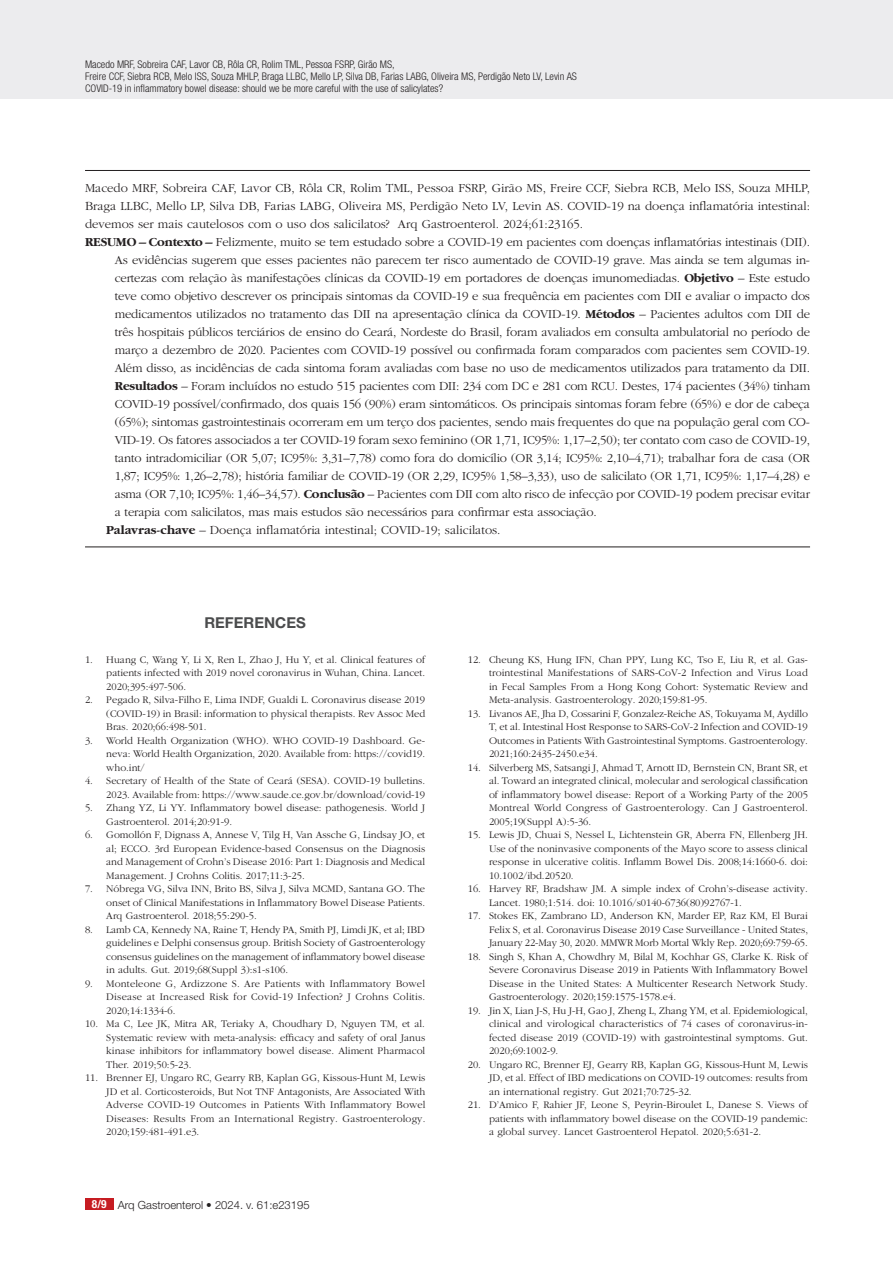
<style>
.page{position:relative;width:893px;height:1263px;background:#fff}
.page>*{position:absolute;margin:0;border:0;box-sizing:border-box;transform-origin:0 0}
.Intertitulo{font:700 15px "Helvetica Neue LT Pro";color:#4b4c4d}
.Abst_Port{font:300 12.75px/18px "Garamond";letter-spacing:-.015em;color:#231f20;text-align:justify}
.Abst_Cima{font:300 12.75px/18px "Garamond";color:#231f20;text-align:justify}
.Abst_Fim{font:300 12.75px "Garamond";color:#231f20}
.t1{font:300 11.25px "Helvetica Neue LT Pro";color:#231f20}
.Body_Ref{font:300 10.5px/13.5px "Garamond";color:#231f20;text-align:justify}
.t2{font:300 condensed 10.5px/12px "Helvetica Neue LT Pro";color:#231f20}
.s1{font-weight:700}
.s2{font-weight:700;font-stretch:condensed;color:#fff}
</style>
<div class="page">
<div style="left:85px;top:1198px;width:29px;height:12px;background:#c61c22"></div>
<div style="left:0;top:0;width:893px;height:99px;background:#ececee"></div>
<hr style="left:85px;top:170px;width:725px;height:1px;background:#231f20">
<hr style="left:85px;top:547px;width:725px;height:1px;background:#231f20">
<p class="t2" style="left:85px;top:58px;width:493px">Macedo MRF, Sobreira CAF, Lavor CB, Rôla CR, Rolim TML, Pessoa FSRP, Girão MS,<br>Freire CCF, Siebra RCB, Melo ISS, Souza MHLP, Braga LLBC, Mello LP, Silva DB, Farias LABG, Oliveira MS, Perdigão Neto LV, Levin AS<br>COVID-19 in inflammatory bowel disease: should we be more careful with the use of salicylates?</p>
<p class="Abst_Cima" style="left:85px;top:179px;width:727px">Macedo MRF, Sobreira CAF, Lavor CB, Rôla CR, Rolim TML, Pessoa FSRP, Girão MS, Freire CCF, Siebra RCB, Melo ISS, Souza MHLP, Braga LLBC, Mello LP, Silva DB, Farias LABG, Oliveira MS, Perdigão Neto LV, Levin AS. COVID-19 na doença inflamatória intestinal: devemos ser mais cautelosos com o uso dos salicilatos? Arq Gastroenterol. 2024;61:23165.</p>
<p class="Abst_Port" style="left:115px;top:233px;width:697px;text-indent:-30px"><span class="s1">RESUMO – Contexto –</span> Felizmente, muito se tem estudado sobre a COVID-19 em pacientes com doenças inflamatórias intestinais (DII).<br>As evidências sugerem que esses pacientes não parecem ter risco aumentado de COVID-19 grave. Mas ainda se tem algumas in&shy;certezas com relação às manifestações clínicas da COVID-19 em portadores de doenças imunomediadas. <span class="s1">Objetivo</span> – Este estudo teve como objetivo descrever os principais sintomas da COVID-19 e sua frequência em pacientes com DII e avaliar o impacto dos medicamentos utilizados no tratamento das DII na apresentação clínica da COVID-19. <span class="s1">Métodos</span> – Pacientes adultos com DII de três hospitais públicos terciários de ensino do Ceará, Nordeste do Brasil, foram avaliados em consulta ambulatorial no período de março a dezembro de 2020. Pacientes com COVID-19 possível ou confirmada foram comparados com pacientes sem COVID-19.<br>Além disso, as incidências de cada sintoma foram avaliadas com base no uso de medicamentos utilizados para tratamento da DII.<br><span class="s1">Resultados</span> – Foram incluídos no estudo 515 pacientes com DII: 234 com DC e 281 com RCU. Destes, 174 pacientes (34%) tinham COVID-19 possível/confirmado, dos quais 156 (90%) eram sintomáticos. Os principais sintomas foram febre (65%) e dor de cabeça (65%); sintomas gastrointestinais ocorreram em um terço dos pacientes, sendo mais frequentes do que na população geral com CO-VID-19. Os fatores associados a ter COVID-19 foram sexo feminino (OR 1,71, IC95%: 1,17–2,50); ter contato com caso de COVID-19, tanto intradomiciliar (OR 5,07; IC95%: 3,31–7,78) como fora do domicílio (OR 3,14; IC95%: 2,10–4,71); trabalhar fora de casa (OR 1,87; IC95%: 1,26–2,78); história familiar de COVID-19 (OR 2,29, IC95% 1,58–3,33), uso de salicilato (OR 1,71, IC95%: 1,17–4,28) e asma (OR 7,10; IC95%: 1,46–34,57). <span class="s1">Conclusão</span> – Pacientes com DII com alto risco de infecção por COVID-19 podem precisar evitar a terapia com salicilatos, mas mais estudos são necessários para confirmar esta associação.</p>
<p class="Abst_Fim" style="left:106px;top:523px;width:396px"><span class="s1">Palavras-chave</span> – Doença inflamatória intestinal; COVID-19; salicilatos.</p>
<p class="Intertitulo" style="left:204px;top:614px;width:103px">REFERENCES</p>
<p class="Body_Ref" style="left:106px;top:653px;width:320px;text-indent:-21px">1. Huang C, Wang Y, Li X, Ren L, Zhao J, Hu Y, et al. Clinical features of patients infected with 2019 novel coronavirus in Wuhan, China. Lancet.<br>2020;395:497-506.</p>
<p class="Body_Ref" style="left:106px;top:693px;width:320px;text-indent:-21px">2. Pegado R, Silva-Filho E, Lima INDF, Gualdi L. Coronavirus disease 2019 (COVID-19) in Brasil: information to physical therapists. Rev Assoc Med Bras. 2020;66:498-501.</p>
<p class="Body_Ref" style="left:106px;top:734px;width:320px;text-indent:-21px">3. World Health Organization (WHO). WHO COVID-19 Dashboard. Ge&shy;neva: World Health Organization, 2020. Available from: https://covid19. who.int/</p>
<p class="Body_Ref" style="left:85px;top:774px;width:342px;text-align:right">4. Secretary of Health of the State of Ceará (SESA). COVID-19 bulletins.<br>2023. Available from: https://www.saude.ce.gov.br/download/covid-19</p>
<p class="Body_Ref" style="left:106px;top:801px;width:320px;text-indent:-21px">5. Zhang YZ, Li YY. Inflammatory bowel disease: pathogenesis. World J<br>Gastroenterol. 2014;20:91-9.</p>
<p class="Body_Ref" style="left:106px;top:828px;width:320px;text-indent:-21px">6. Gomollón F, Dignass A, Annese V, Tilg H, Van Assche G, Lindsay JO, et al; ECCO. 3rd European Evidence-based Consensus on the Diagnosis and Management of Crohn’s Disease 2016: Part 1: Diagnosis and Medical Management. J Crohns Colitis. 2017;11:3-25.</p>
<p class="Body_Ref" style="left:106px;top:882px;width:320px;text-indent:-21px">7. Nóbrega VG, Silva INN, Brito BS, Silva J, Silva MCMD, Santana GO. The onset of Clinical Manifestations in Inflammatory Bowel Disease Patients.<br>Arq Gastroenterol. 2018;55:290-5.</p>
<p class="Body_Ref" style="left:106px;top:923px;width:320px;text-indent:-21px">8. Lamb CA, Kennedy NA, Raine T, Hendy PA, Smith PJ, Limdi JK, et al; IBD guidelines e Delphi consensus group. British Society of Gastroenterology consensus guidelines on the management of inflammatory bowel disease in adults. Gut. 2019;68(Suppl 3):s1-s106.</p>
<p class="Body_Ref" style="left:106px;top:977px;width:320px;text-indent:-21px">9. Monteleone G, Ardizzone S. Are Patients with Inflammatory Bowel Disease at Increased Risk for Covid-19 Infection? J Crohns Colitis.<br>2020;14:1334-6.</p>
<p class="Body_Ref" style="left:106px;top:1017px;width:320px;text-indent:-21px">10. Ma C, Lee JK, Mitra AR, Teriaky A, Choudhary D, Nguyen TM, et al.<br>Systematic review with meta-analysis: efficacy and safety of oral Janus kinase inhibitors for inflammatory bowel disease. Aliment Pharmacol Ther. 2019;50:5-23.</p>
<p class="Body_Ref" style="left:106px;top:1071px;width:321px;text-indent:-21px">11. Brenner EJ, Ungaro RC, Gearry RB, Kaplan GG, Kissous-Hunt M, Lewis JD et al. Corticosteroids, But Not TNF Antagonists, Are Associated With Adverse COVID-19 Outcomes in Patients With Inflammatory Bowel Diseases: Results From an International Registry. Gastroenterology.<br>2020;159:481-491.e3.</p>
<p class="t1" style="left:92px;top:1198px;width:219px"><span class="s2">8/9</span> Arq Gastroenterol • 2024. v. 61:e23195</p>
<p class="Body_Ref" style="left:489px;top:653px;width:321px;text-indent:-21px">12. Cheung KS, Hung IFN, Chan PPY, Lung KC, Tso E, Liu R, et al. Gas&shy;trointestinal Manifestations of SARS-CoV-2 Infection and Virus Load in Fecal Samples From a Hong Kong Cohort: Systematic Review and Meta-analysis. Gastroenterology. 2020;159:81-95.</p>
<p class="Body_Ref" style="left:489px;top:707px;width:321px;text-indent:-21px">13. Livanos AE, Jha D, Cossarini F, Gonzalez-Reiche AS, Tokuyama M, Aydillo T, et al. Intestinal Host Response to SARS-CoV-2 Infection and COVID-19<br>Outcomes in Patients With Gastrointestinal Symptoms. Gastroenterology.<br>2021;160:2435-2450.e34.</p>
<p class="Body_Ref" style="left:489px;top:761px;width:321px;text-indent:-21px">14. Silverberg MS, Satsangi J, Ahmad T, Arnott ID, Bernstein CN, Brant SR, et al. Toward an integrated clinical, molecular and serological classification of inflammatory bowel disease: Report of a Working Party of the 2005<br>Montreal World Congress of Gastroenterology. Can J Gastroenterol.<br>2005;19(Suppl A):5-36.</p>
<p class="Body_Ref" style="left:489px;top:828px;width:320px;text-indent:-21px">15. Lewis JD, Chuai S, Nessel L, Lichtenstein GR, Aberra FN, Ellenberg JH.<br>Use of the noninvasive components of the Mayo score to assess clinical response in ulcerative colitis. Inflamm Bowel Dis. 2008;14:1660-6. doi:<br>10.1002/ibd.20520.</p>
<p class="Body_Ref" style="left:489px;top:882px;width:320px;text-indent:-21px">16. Harvey RF, Bradshaw JM. A simple index of Crohn’s-disease activity.<br>Lancet. 1980;1:514. doi: 10.1016/s0140-6736(80)92767-1.</p>
<p class="Body_Ref" style="left:489px;top:909px;width:321px;text-indent:-21px">17. Stokes EK, Zambrano LD, Anderson KN, Marder EP, Raz KM, El Burai Felix S, et al. Coronavirus Disease 2019 Case Surveillance - United States, January 22-May 30, 2020. MMWR Morb Mortal Wkly Rep. 2020;69:759-65.</p>
<p class="Body_Ref" style="left:489px;top:950px;width:320px;text-indent:-21px">18. Singh S, Khan A, Chowdhry M, Bilal M, Kochhar GS, Clarke K. Risk of Severe Coronavirus Disease 2019 in Patients With Inflammatory Bowel Disease in the United States: A Multicenter Research Network Study.<br>Gastroenterology. 2020;159:1575-1578.e4.</p>
<p class="Body_Ref" style="left:489px;top:1004px;width:320px;text-indent:-21px">19. Jin X, Lian J-S, Hu J-H, Gao J, Zheng L, Zhang YM, et al. Epidemiological, clinical and virological characteristics of 74 cases of coronavirus-in&shy;fected disease 2019 (COVID-19) with gastrointestinal symptoms. Gut.<br>2020;69:1002-9.</p>
<p class="Body_Ref" style="left:489px;top:1058px;width:320px;text-indent:-21px">20. Ungaro RC, Brenner EJ, Gearry RB, Kaplan GG, Kissous-Hunt M, Lewis JD, et al. Effect of IBD medications on COVID-19 outcomes: results from an international registry. Gut 2021;70:725-32.</p>
<p class="Body_Ref" style="left:489px;top:1098px;width:320px;text-indent:-21px">21. D’Amico F, Rahier JF, Leone S, Peyrin-Biroulet L, Danese S. Views of patients with inflammatory bowel disease on the COVID-19 pandemic: a global survey. Lancet Gastroenterol Hepatol. 2020;5:631-2.</p>
</div>
